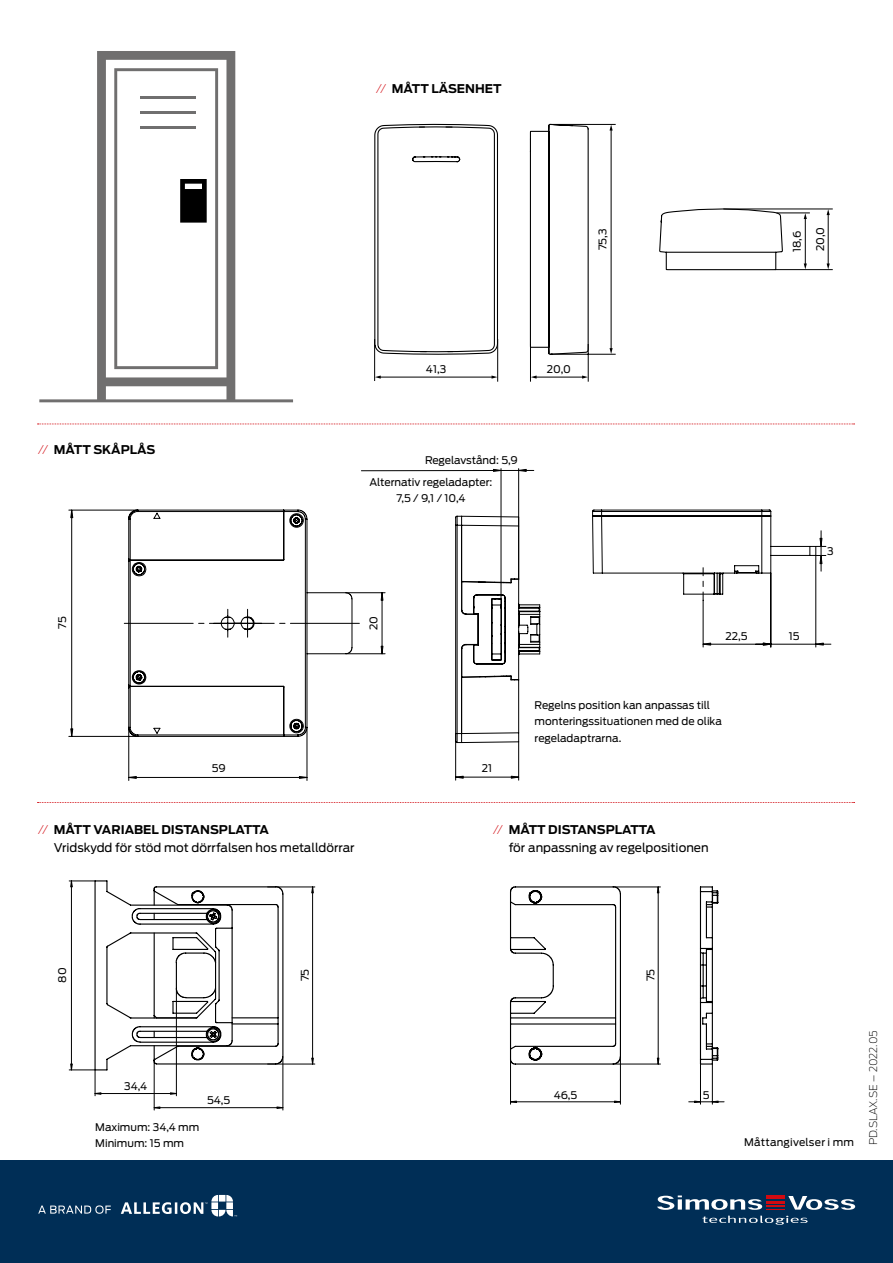
<style>
.page{position:relative;width:893px;height:1263px;background:#fff}
.page>*{position:absolute;margin:0;border:0;box-sizing:border-box;transform-origin:0 0}
.t1{font:12px/18px "Antenna";color:#000}
.t2{font:700 12px "Antenna";color:#000}
.t3{font:10.5px/16.5px "Antenna";color:#000}
.t4{font:200 10.5px "Antenna";color:#000}
.t5{font:10.5px "Antenna";letter-spacing:.02em;color:#000}
.s1{font-weight:200;color:#d20a11}
.s2{font-weight:700}
</style>
<div class="page">
<svg style="left:38px;top:424px;width:817px;height:1px"></svg>
<svg style="left:38px;top:802px;width:817px;height:1px"></svg>
<svg style="left:455px;top:515px;width:86px;height:229px"></svg>
<hr style="left:518px;top:742px;width:1px;height:38px;background:#000">
<hr style="left:456px;top:777px;width:63px;height:1px;background:#000">
<hr style="left:455px;top:733px;width:1px;height:47px;background:#000">
<hr style="left:518px;top:469px;width:1px;height:110px;background:#000">
<hr style="left:501px;top:469px;width:1px;height:130px;background:#000">
<hr style="left:361px;top:470px;width:158px;height:1px;background:#000">
<svg style="left:455px;top:775px;width:9px;height:4px"></svg>
<svg style="left:511px;top:775px;width:8px;height:4px"></svg>
<svg style="left:518px;top:468px;width:16px;height:4px"></svg>
<svg style="left:493px;top:468px;width:9px;height:4px"></svg>
<svg style="left:39px;top:51px;width:254px;height:351px"></svg>
<svg style="left:114px;top:68px;width:104px;height:301px"></svg>
<svg style="left:128px;top:509px;width:225px;height:228px"></svg>
<hr style="left:290px;top:623px;width:69px;height:1px;background:#000">
<svg style="left:124px;top:514px;width:180px;height:219px"></svg>
<hr style="left:129px;top:777px;width:178px;height:1px;background:#000">
<hr style="left:307px;top:727px;width:1px;height:53px;background:#000">
<hr style="left:128px;top:727px;width:1px;height:53px;background:#000">
<hr style="left:346px;top:592px;width:39px;height:1px;background:#000">
<hr style="left:346px;top:653px;width:39px;height:1px;background:#000">
<hr style="left:382px;top:593px;width:1px;height:61px;background:#000">
<hr style="left:69px;top:510px;width:69px;height:1px;background:#000">
<hr style="left:69px;top:736px;width:69px;height:1px;background:#000">
<hr style="left:71px;top:510px;width:1px;height:226px;background:#000">
<svg style="left:299px;top:776px;width:9px;height:3px"></svg>
<svg style="left:128px;top:776px;width:9px;height:3px"></svg>
<svg style="left:380px;top:592px;width:4px;height:9px"></svg>
<svg style="left:380px;top:645px;width:4px;height:9px"></svg>
<svg style="left:70px;top:509px;width:4px;height:9px"></svg>
<svg style="left:70px;top:728px;width:4px;height:9px"></svg>
<hr style="left:700px;top:1064px;width:1px;height:40px;background:#000">
<hr style="left:712px;top:1064px;width:1px;height:40px;background:#000">
<svg style="left:689px;top:1100px;width:35px;height:3px"></svg>
<hr style="left:620px;top:1057px;width:1px;height:47px;background:#000">
<hr style="left:510px;top:1059px;width:1px;height:45px;background:#000">
<hr style="left:510px;top:1101px;width:110px;height:1px;background:#000">
<svg style="left:510px;top:886px;width:209px;height:180px"></svg>
<svg style="left:614px;top:1100px;width:7px;height:3px"></svg>
<hr style="left:154px;top:1107px;width:129px;height:1px;background:#000">
<hr style="left:283px;top:1057px;width:1px;height:53px;background:#000">
<hr style="left:154px;top:1061px;width:1px;height:49px;background:#000">
<svg style="left:276px;top:1106px;width:7px;height:3px"></svg>
<svg style="left:154px;top:1106px;width:7px;height:3px"></svg>
<svg style="left:69px;top:880px;width:215px;height:216px"></svg>
<hr style="left:268px;top:887px;width:47px;height:1px;background:#000">
<hr style="left:268px;top:1064px;width:47px;height:1px;background:#000">
<hr style="left:312px;top:887px;width:1px;height:177px;background:#000">
<svg style="left:311px;top:886px;width:3px;height:7px"></svg>
<svg style="left:311px;top:1057px;width:3px;height:8px"></svg>
<hr style="left:703px;top:600px;width:1px;height:47px;background:#000">
<hr style="left:703px;top:644px;width:68px;height:1px;background:#000">
<hr style="left:815px;top:555px;width:1px;height:92px;background:#000">
<hr style="left:770px;top:573px;width:1px;height:74px;background:#000">
<hr style="left:771px;top:644px;width:45px;height:1px;background:#000">
<svg style="left:702px;top:642px;width:9px;height:4px"></svg>
<svg style="left:815px;top:642px;width:16px;height:4px"></svg>
<svg style="left:756px;top:642px;width:16px;height:4px"></svg>
<svg style="left:592px;top:509px;width:234px;height:91px"></svg>
<hr style="left:530px;top:344px;width:1px;height:38px;background:#000">
<hr style="left:588px;top:344px;width:1px;height:38px;background:#000">
<hr style="left:550px;top:354px;width:66px;height:1px;background:#000">
<hr style="left:550px;top:124px;width:66px;height:1px;background:#000">
<hr style="left:611px;top:129px;width:1px;height:220px;background:#000">
<svg style="left:609px;top:125px;width:4px;height:6px"></svg>
<svg style="left:609px;top:348px;width:4px;height:6px"></svg>
<svg style="left:529px;top:123px;width:60px;height:256px"></svg>
<svg style="left:374px;top:124px;width:124px;height:231px"></svg>
<hr style="left:374px;top:339px;width:1px;height:42px;background:#000">
<hr style="left:497px;top:339px;width:1px;height:43px;background:#000">
<hr style="left:380px;top:377px;width:113px;height:1px;background:#000">
<svg style="left:492px;top:375px;width:5px;height:4px"></svg>
<svg style="left:375px;top:375px;width:6px;height:4px"></svg>
<hr style="left:805px;top:218px;width:1px;height:47px;background:#000">
<svg style="left:804px;top:214px;width:3px;height:5px"></svg>
<svg style="left:804px;top:263px;width:3px;height:6px"></svg>
<hr style="left:828px;top:214px;width:1px;height:51px;background:#000">
<svg style="left:827px;top:210px;width:3px;height:5px"></svg>
<svg style="left:827px;top:263px;width:3px;height:6px"></svg>
<svg style="left:659px;top:208px;width:124px;height:63px"></svg>
<hr style="left:775px;top:269px;width:58px;height:1px;background:#000">
<hr style="left:776px;top:213px;width:34px;height:1px;background:#000">
<hr style="left:723px;top:209px;width:110px;height:1px;background:#000">
<div style="left:0;top:1161px;width:893px;height:102px;background:#002e56"></div>
<svg style="left:657px;top:1195px;width:198px;height:30px"></svg>
<svg style="left:121px;top:1195px;width:116px;height:21px"></svg>
<svg style="left:38px;top:1205px;width:73px;height:9px"></svg>
<p class="t2" style="left:376px;top:80px;width:127px"><span class="s1">//</span> MÅTT LÄSENHET</p>
<p class="t3" style="left:594px;top:250px;width:23px;rotate:-90deg">75,3</p>
<p class="t3" style="left:789px;top:252px;width:23px;rotate:-90deg">18,6</p>
<p class="t3" style="left:812px;top:251px;width:26px;rotate:-90deg">20,0</p>
<p class="t2" style="left:38px;top:442px;width:119px"><span class="s1">//</span> MÅTT SKÅPLÅS</p>
<p class="t3" style="left:426px;top:361px;width:22px">41,3</p>
<p class="t3" style="left:547px;top:361px;width:26px">20,0</p>
<p class="t3" style="left:425px;top:452px;width:94px">Regelavstånd: 5,9</p>
<p class="t3" style="left:370px;top:473px;width:124px;text-align:center">Alternativ regeladapter:<br>7,5 / 9,1 / 10,4</p>
<p class="t3" style="left:54px;top:629px;width:14px;rotate:-90deg">75</p>
<p class="t3" style="left:365px;top:630px;width:16px;rotate:-90deg">20</p>
<p class="t3" style="left:212px;top:760px;width:15px">59</p>
<p class="t3" style="left:482px;top:760px;width:12px">21</p>
<p class="t3" style="left:726px;top:628px;width:24px">22,5</p>
<p class="t3" style="left:789px;top:628px;width:12px">15</p>
<p class="t3" style="left:535px;top:696px;width:189px">Regelns position kan anpassas till monteringssituationen med de olika regeladaptrarna.</p>
<p class="t3" style="left:827px;top:542px;width:8px">3</p>
<p class="t1" style="left:54px;top:820px;width:302px;text-indent:-16px"><span class="s1">//</span> <span class="s2">MÅTT VARIABEL DISTANSPLATTA<br></span>Vridskydd för stöd mot dörrfalsen hos metalldörrar</p>
<p class="t1" style="left:509px;top:820px;width:201px;text-indent:-16px"><span class="s1">//</span> <span class="s2">MÅTT DISTANSPLATTA<br></span>för anpassning av regelpositionen</p>
<p class="t3" style="left:54px;top:983px;width:17px;rotate:-90deg">80</p>
<p class="t3" style="left:297px;top:981px;width:14px;rotate:-90deg">75</p>
<p class="t3" style="left:124px;top:1078px;width:24px">34,4</p>
<p class="t3" style="left:95px;top:1118px;width:105px">Maximum: 34,4 mm<br>Minimum: 15 mm</p>
<p class="t3" style="left:207px;top:1092px;width:25px">54,5</p>
<p class="t3" style="left:642px;top:981px;width:14px;rotate:-90deg">75</p>
<p class="t3" style="left:554px;top:1086px;width:25px">46,5</p>
<p class="t3" style="left:703px;top:1086px;width:8px">5</p>
<p class="t5" style="left:744px;top:1135px;width:111px">Måttangivelser i mm</p>
<p class="t4" style="left:866px;top:1145px;width:117px;rotate:-90deg">PD.SLAX.SE – 2022.05</p>
</div>
